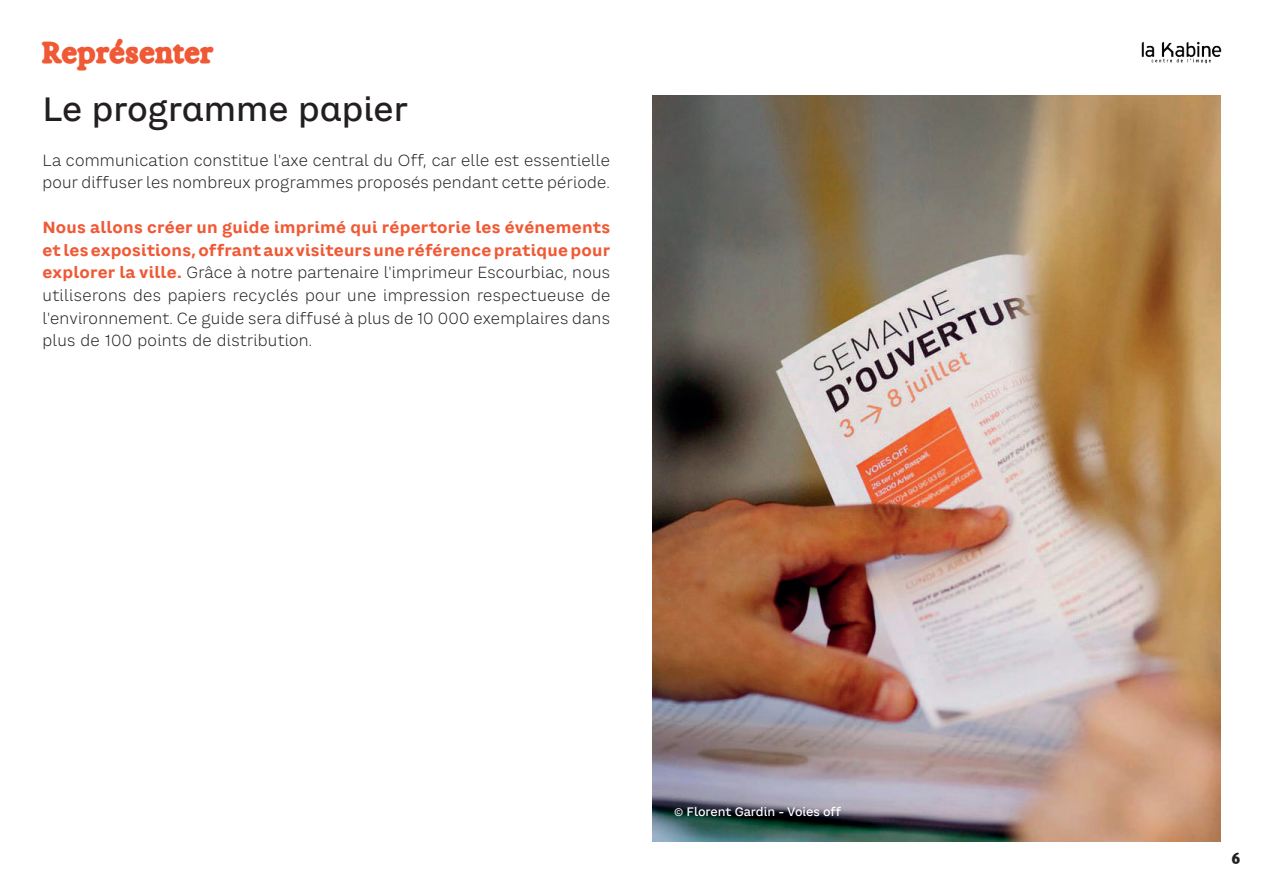
<style>
.page{position:relative;width:1263px;height:893px;background:#fff}
.page>*{position:absolute;margin:0;border:0;box-sizing:border-box;transform-origin:0 0}
.t1{font:500 33px "CA Saygon Text";color:#231f20}
.t2{font:27px "Exposure 70 Regular";letter-spacing:.055em;color:#f05935}
.t3{font:300 15.75px/22.5px "CA Saygon Text";letter-spacing:.015em;color:#231f20}
.t4{font:13.5px "Exposure 70 Regular";color:#231f20}
.t5{font:500 12px "CA Saygon Text";letter-spacing:-.005em;color:#fff}
.s1{font-weight:700;color:#f05935}
</style>
<div class="page">
<img style="left:1120px;top:41px;width:102px;height:55px">
<img style="left:653px;top:96px;width:567px;height:746px">
<h2 class="t2" style="left:43px;top:31px;width:171px">Représenter</h2>
<h1 class="t1" style="left:43px;top:85px;width:367px">Le programme papier</h1>
<p class="t3" style="left:43px;top:149px;width:569px">La communication constitue l'axe central du Off, car elle est essentielle pour diffuser les nombreux programmes proposés pendant cette période.</p>
<p class="t3" style="left:43px;top:216px;width:569px;text-align:justify"><span class="s1">Nous allons créer un guide imprimé qui répertorie les événements et les expositions, offrant aux visiteurs une référence pratique pour explorer la ville.</span> Grâce à notre partenaire l'imprimeur Escourbiac, nous utiliserons des papiers recyclés pour une impression respectueuse de l'environnement. Ce guide sera diffusé à plus de 10 000 exemplaires dans plus de 100 points de distribution.</p>
<p class="t5" style="left:674px;top:803px;width:169px">© Florent Gardin - Voies off</p>
<p class="t4" style="left:1232px;top:848px;width:9px">6</p>
</div>
